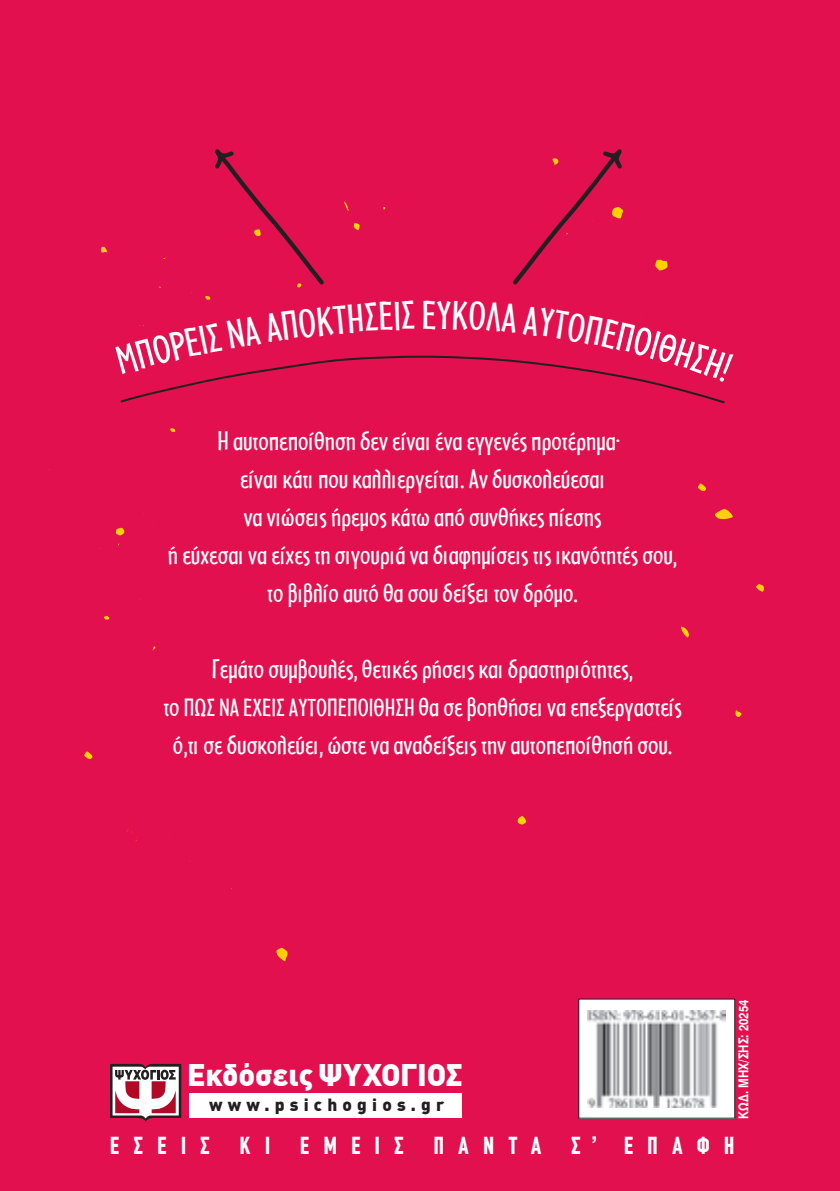
<style>
.page{position:relative;width:840px;height:1191px;background:#fff}
.page>*{position:absolute;margin:0;border:0;box-sizing:border-box;transform-origin:0 0}
.t1{font:42px "PF Manifesto";color:#fff}
.t2{font:900 30.6px "DIN Greek";letter-spacing:-.01em;color:#fff}
.t3{font:28px/38px "PF Manifesto";color:#fff;text-align:center}
.t4{font:700 condensed 24px "CF Din";letter-spacing:.605em;color:#fff}
.t5{font:900 17.4px "DIN Greek";letter-spacing:.3em;color:#231f20}
.t6{font:13px "UB Helvetica Bold";color:#fff;scale:.85 1}
.s1{font-size:26px}
.s2{font-family:"UB Helvetica Bold";font-weight:400;font-stretch:normal}
</style>
<div class="page">
<div style="left:0;top:0;width:839px;height:1191px;background:#e2104f"></div>
<svg style="left:715px;top:509px;width:18px;height:11px"></svg>
<svg style="left:681px;top:626px;width:8px;height:11px"></svg>
<svg style="left:101px;top:246px;width:6px;height:7px"></svg>
<svg style="left:735px;top:710px;width:7px;height:7px"></svg>
<svg style="left:756px;top:584px;width:7px;height:8px"></svg>
<svg style="left:517px;top:816px;width:9px;height:8px"></svg>
<svg style="left:170px;top:428px;width:5px;height:4px"></svg>
<svg style="left:84px;top:751px;width:9px;height:8px"></svg>
<svg style="left:698px;top:483px;width:8px;height:8px"></svg>
<svg style="left:116px;top:527px;width:9px;height:8px"></svg>
<svg style="left:276px;top:947px;width:11px;height:14px"></svg>
<svg style="left:104px;top:616px;width:5px;height:3px"></svg>
<div style="left:189px;top:1093px;width:272px;height:25px;background:#fff"></div>
<svg style="left:110px;top:1064px;width:71px;height:57px;background:#b98b94"></svg>
<div style="left:578px;top:999px;width:156px;height:119px;background:#fff"></div>
<img style="left:587px;top:1010px;width:138px;height:97px">
<svg style="left:120px;top:149px;width:605px;height:255px"></svg>
<h1 class="t1" style="left:421px;top:292px;width:17px">Ε</h1>
<p class="t3" style="left:168px;top:421px;width:510px">Η αυτοπεποίθηση δεν είναι ένα εγγενές προτέρημα·<br>είναι κάτι που καλλιεργείται. Αν δυσκολεύεσαι<br>να νιώσεις ήρεμος κάτω από συνθήκες πίεσης<br>ή εύχεσαι να είχες τη σιγουριά να διαφημίσεις τις ικανότητές σου, το βιβλίο αυτό θα σου δείξει τον δρόμο.</p>
<p class="t3" style="left:163px;top:649px;width:519px">Γεμάτο συμβουλές, θετικές ρήσεις και δραστηριότητες,<br>το <span class="s1">ΠΩΣ ΝΑ ΕΧΕΙΣ ΑΥΤΟΠΕΠΟΙΘΗΣΗ</span> θα σε βοηθήσει να επεξεργαστείς ό,τι σε δυσκολεύει, ώστε να αναδείξεις την αυτοπεποίθησή σου.</p>
<p class="t6" style="left:735px;top:1118px;width:142px;rotate:-90deg">KΩΔ. ΜΗΧ/ΣΗΣ: 20254</p>
<p class="t2" style="left:187px;top:1056px;width:277px">Eκδόσεις ΨΥΧΟΓΙΟΣ</p>
<p class="t5" style="left:209px;top:1093px;width:237px">www.psichogios.gr</p>
<p class="t4" style="left:110px;top:1132px;width:101px">ΕΣΕΙΣ</p>
<p class="t4" style="left:240px;top:1132px;width:32px">Κ Ι</p>
<p class="t4" style="left:300px;top:1132px;width:105px">ΕΜΕΙΣ</p>
<p class="t4" style="left:433px;top:1132px;width:109px">ΠΑΝΤΑ</p>
<p class="t4" style="left:571px;top:1132px;width:164px">Σ<span class="s2">’</span> ΕΠΑΦΗ</p>
</div>
